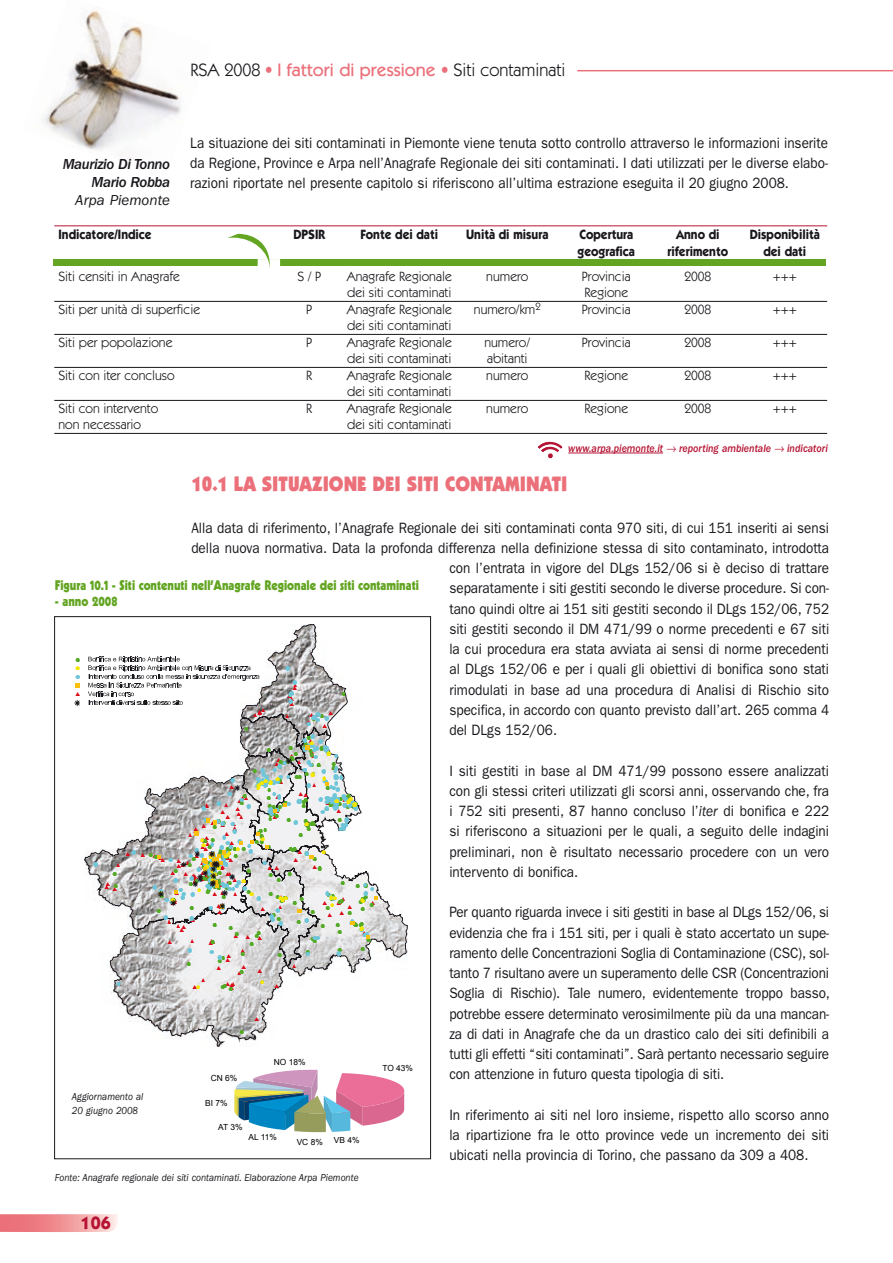
<style>
.page{position:relative;width:893px;height:1263px;background:#fff}
.page>*{position:absolute;margin:0;border:0;box-sizing:border-box;transform-origin:0 0}
.t1{font:900 21px "ITC Kabel Std";color:#eb707a;scale:.9 1}
.t2{font:18px "ITC Kabel Std";color:#1a171c}
.t3{font:700 18px "ITC Kabel Std";color:#b61434}
.t4{font:15px/20.2px "ITC Franklin Gothic Std";color:#1a171c;text-align:justify;scale:.9 1}
.t5{font:15px/18px "ITC Franklin Gothic Std Med It";letter-spacing:-.03em;color:#1a171c;text-align:right}
.t6{font:italic 15px "ITC Franklin Gothic Std";color:#1a171c}
.t7{font:13.5px "ITC Kabel Std";color:#1a171c}
.t8{font:700 13.5px "ITC Kabel Std";color:#1a171c;scale:.9 1}
.t9{font:900 13.5px "Kabel LT Std";color:#63a522;scale:.9 1}
.t10{font:11.25px "ITC Franklin Gothic Std Med It";color:#b61434;scale:.9 1}
.t11{font:italic 10.5px/13.5px "ITC Franklin Gothic Std";color:#1a171c;scale:.9 1}
.t12{font:8.4px "Arial";color:#010000}
.s1{color:#eb707a}
.s2{font-weight:500;color:#eb707a}
.s3{font-style:italic}
</style>
<div class="page">
<svg style="left:0;top:1214px;width:118px;height:18px;background:#f19b9e"></svg>
<img style="left:42px;top:10px;width:139px;height:140px">
<hr style="left:577px;top:70px;width:316px;height:1px;background:#eb707a">
<hr style="left:54px;top:225px;width:773px;height:1px;background:#b61434">
<hr style="left:54px;top:301px;width:773px;height:1px;background:#1a171c">
<hr style="left:54px;top:334px;width:773px;height:1px;background:#1a171c">
<hr style="left:54px;top:367px;width:773px;height:1px;background:#1a171c">
<hr style="left:54px;top:400px;width:773px;height:1px;background:#1a171c">
<hr style="left:54px;top:433px;width:773px;height:1px;background:#1a171c">
<div style="left:54px;top:259px;width:772px;height:7px;background:#63a522"></div>
<div style="left:258px;top:259px;width:22px;height:8px;background:#fff"></div>
<svg style="left:228px;top:234px;width:43px;height:34px"></svg>
<svg style="left:84px;top:624px;width:324px;height:422px"></svg>
<svg style="left:254px;top:1017px;width:4px;height:3px"></svg>
<svg style="left:239px;top:1030px;width:4px;height:3px"></svg>
<svg style="left:75px;top:667px;width:4px;height:20px"></svg>
<svg style="left:75px;top:693px;width:5px;height:12px"></svg>
<svg style="left:88px;top:657px;width:289px;height:334px"></svg>
<svg style="left:234px;top:1070px;width:170px;height:62px"></svg>
<hr style="left:568px;top:453px;width:95px;height:1px;background:#b61434">
<svg style="left:538px;top:441px;width:25px;height:17px"></svg>
<p class="t2" style="left:190px;top:59px;width:376px">RSA 2008 <span class="s1">•</span> <span class="s2">I fattori di pressione</span> <span class="s1">•</span> Siti contaminati</p>
<p class="t5" style="left:63px;top:155px;width:109px">Maurizio Di Tonno<br>Mario Robba</p>
<p class="t6" style="left:75px;top:192px;width:96px">Arpa Piemonte</p>
<p class="t4" style="left:190px;top:133px;width:710px">La situazione dei siti contaminati in Piemonte viene tenuta sotto controllo attraverso le informazioni inserite da Regione, Province e Arpa nell’Anagrafe Regionale dei siti contaminati. I dati utilizzati per le diverse elabo&shy;razioni riportate nel presente capitolo si riferiscono all’ultima estrazione eseguita il 20 giugno 2008.</p>
<p class="t8" style="left:59px;top:227px;width:105px">Indicatore/Indice</p>
<p class="t8" style="left:293px;top:227px;width:37px">DPSIR</p>
<p class="t8" style="left:360px;top:227px;width:88px">Fonte dei dati</p>
<p class="t8" style="left:466px;top:227px;width:93px">Unità di misura</p>
<p class="t8" style="left:579px;top:227px;width:62px">Copertura</p>
<p class="t8" style="left:676px;top:227px;width:50px">Anno di</p>
<p class="t8" style="left:750px;top:227px;width:80px">Disponibilità</p>
<p class="t8" style="left:578px;top:243px;width:65px">geografica</p>
<p class="t8" style="left:667px;top:243px;width:69px">riferimento</p>
<p class="t8" style="left:763px;top:243px;width:49px">dei dati</p>
<p class="t7" style="left:59px;top:268px;width:123px">Siti censiti in Anagrafe</p>
<p class="t7" style="left:297px;top:268px;width:25px">S / P</p>
<p class="t7" style="left:347px;top:268px;width:106px">Anagrafe Regionale</p>
<p class="t7" style="left:486px;top:268px;width:44px">numero</p>
<p class="t7" style="left:582px;top:268px;width:50px">Provincia</p>
<p class="t7" style="left:684px;top:268px;width:28px">2008</p>
<p class="t7" style="left:773px;top:268px;width:26px">+++</p>
<p class="t7" style="left:347px;top:285px;width:106px">dei siti contaminati</p>
<p class="t7" style="left:585px;top:285px;width:45px">Regione</p>
<p class="t7" style="left:59px;top:301px;width:143px">Siti per unità di superficie</p>
<p class="t7" style="left:306px;top:301px;width:7px">P</p>
<p class="t7" style="left:347px;top:301px;width:106px">Anagrafe Regionale</p>
<p class="t7" style="left:474px;top:301px;width:68px">numero/km<sup>2</sup></p>
<p class="t7" style="left:582px;top:301px;width:50px">Provincia</p>
<p class="t7" style="left:684px;top:301px;width:28px">2008</p>
<p class="t7" style="left:773px;top:301px;width:26px">+++</p>
<p class="t7" style="left:347px;top:318px;width:106px">dei siti contaminati</p>
<p class="t7" style="left:59px;top:334px;width:115px">Siti per popolazione</p>
<p class="t7" style="left:306px;top:334px;width:7px">P</p>
<p class="t7" style="left:347px;top:334px;width:106px">Anagrafe Regionale</p>
<p class="t7" style="left:484px;top:334px;width:47px">numero/</p>
<p class="t7" style="left:582px;top:334px;width:50px">Provincia</p>
<p class="t7" style="left:684px;top:334px;width:28px">2008</p>
<p class="t7" style="left:773px;top:334px;width:26px">+++</p>
<p class="t7" style="left:347px;top:351px;width:106px">dei siti contaminati</p>
<p class="t7" style="left:487px;top:351px;width:42px">abitanti</p>
<p class="t7" style="left:59px;top:367px;width:118px">Siti con iter concluso</p>
<p class="t7" style="left:306px;top:367px;width:7px">R</p>
<p class="t7" style="left:347px;top:367px;width:106px">Anagrafe Regionale</p>
<p class="t7" style="left:486px;top:367px;width:44px">numero</p>
<p class="t7" style="left:585px;top:367px;width:45px">Regione</p>
<p class="t7" style="left:684px;top:367px;width:28px">2008</p>
<p class="t7" style="left:773px;top:367px;width:26px">+++</p>
<p class="t7" style="left:347px;top:384px;width:106px">dei siti contaminati</p>
<p class="t7" style="left:59px;top:400px;width:101px">Siti con intervento</p>
<p class="t7" style="left:306px;top:400px;width:7px">R</p>
<p class="t7" style="left:347px;top:400px;width:106px">Anagrafe Regionale</p>
<p class="t7" style="left:486px;top:400px;width:44px">numero</p>
<p class="t7" style="left:585px;top:400px;width:45px">Regione</p>
<p class="t7" style="left:684px;top:400px;width:28px">2008</p>
<p class="t7" style="left:773px;top:400px;width:26px">+++</p>
<p class="t7" style="left:59px;top:417px;width:84px">non necessario</p>
<p class="t7" style="left:347px;top:417px;width:106px">dei siti contaminati</p>
<p class="t10" style="left:568px;top:442px;width:290px">www.arpa.piemonte.it → reporting ambientale → indicatori</p>
<h1 class="t1" style="left:191px;top:471px;width:419px">10.1 LA SITUAZIONE DEI SITI CONTAMINATI</h1>
<p class="t4" style="left:191px;top:517px;width:710px">Alla data di riferimento, l’Anagrafe Regionale dei siti contaminati conta 970 siti, di cui 151 inseriti ai sensi</p>
<p class="t4" style="left:191px;top:538px;width:710px">della nuova normativa. Data la profonda differenza nella definizione stessa di sito contaminato, introdotta</p>
<p class="t4" style="left:449px;top:558px;width:423px">con l’entrata in vigore del DLgs 152/06 si è deciso di trattare</p>
<p class="t4" style="left:449px;top:578px;width:423px">separatamente i siti gestiti secondo le diverse procedure. Si con-</p>
<p class="t4" style="left:449px;top:598px;width:423px">tano quindi oltre ai 151 siti gestiti secondo il DLgs 152/06, 752</p>
<p class="t4" style="left:449px;top:619px;width:424px">siti gestiti secondo il DM 471/99 o norme precedenti e 67 siti</p>
<p class="t4" style="left:449px;top:639px;width:423px">la cui procedura era stata avviata ai sensi di norme precedenti</p>
<p class="t4" style="left:449px;top:659px;width:423px">al DLgs 152/06 e per i quali gli obiettivi di bonifica sono stati</p>
<p class="t4" style="left:449px;top:679px;width:423px">rimodulati in base ad una procedura di Analisi di Rischio sito</p>
<p class="t4" style="left:449px;top:700px;width:423px">specifica, in accordo con quanto previsto dall’art. 265 comma 4</p>
<p class="t4" style="left:449px;top:720px;width:121px">del DLgs 152/06.</p>
<p class="t4" style="left:449px;top:760px;width:424px">I siti gestiti in base al DM 471/99 possono essere analizzati con gli stessi criteri utilizzati gli scorsi anni, osservando che, fra i 752 siti presenti, 87 hanno concluso l’<span class="s3">iter</span> di bonifica e 222 si riferiscono a situazioni per le quali, a seguito delle indagini preliminari, non è risultato necessario procedere con un vero intervento di bonifica.</p>
<p class="t4" style="left:449px;top:902px;width:424px">Per quanto riguarda invece i siti gestiti in base al DLgs 152/06, si evidenzia che fra i 151 siti, per i quali è stato accertato un supe&shy;ramento delle Concentrazioni Soglia di Contaminazione (CSC), sol&shy;tanto 7 risultano avere un superamento delle CSR (Concentrazioni Soglia di Rischio). Tale numero, evidentemente troppo basso, potrebbe essere determinato verosimilmente più da una mancan&shy;za di dati in Anagrafe che da un drastico calo dei siti definibili a tutti gli effetti “siti contaminati”. Sarà pertanto necessario seguire con attenzione in futuro questa tipologia di siti.</p>
<p class="t4" style="left:449px;top:1105px;width:424px">In riferimento ai siti nel loro insieme, rispetto allo scorso anno la ripartizione fra le otto province vede un incremento dei siti ubicati nella provincia di Torino, che passano da 309 a 408.</p>
<p class="t9" style="left:55px;top:576px;width:406px">Figura 10.1 - Siti contenuti nell’Anagrafe Regionale dei siti contaminati</p>
<p class="t9" style="left:55px;top:593px;width:71px">- anno 2008</p>
<p class="t12" style="left:274px;top:1057px;width:33px">NO 18%</p>
<p class="t12" style="left:382px;top:1064px;width:32px">TO 43%</p>
<p class="t12" style="left:211px;top:1074px;width:28px">CN 6%</p>
<p class="t11" style="left:72px;top:1090px;width:81px">Aggiornamento al<br>20 giugno 2008</p>
<p class="t12" style="left:205px;top:1098px;width:24px">BI 7%</p>
<p class="t12" style="left:218px;top:1123px;width:26px">AT 3%</p>
<p class="t12" style="left:249px;top:1132px;width:30px">AL 11%</p>
<p class="t12" style="left:334px;top:1135px;width:27px">VB 4%</p>
<p class="t12" style="left:297px;top:1137px;width:28px">VC 8%</p>
<p class="t11" style="left:55px;top:1171px;width:339px">Fonte: Anagrafe regionale dei siti contaminati. Elaborazione Arpa Piemonte</p>
<p class="t3" style="left:81px;top:1212px;width:31px">106</p>
</div>
